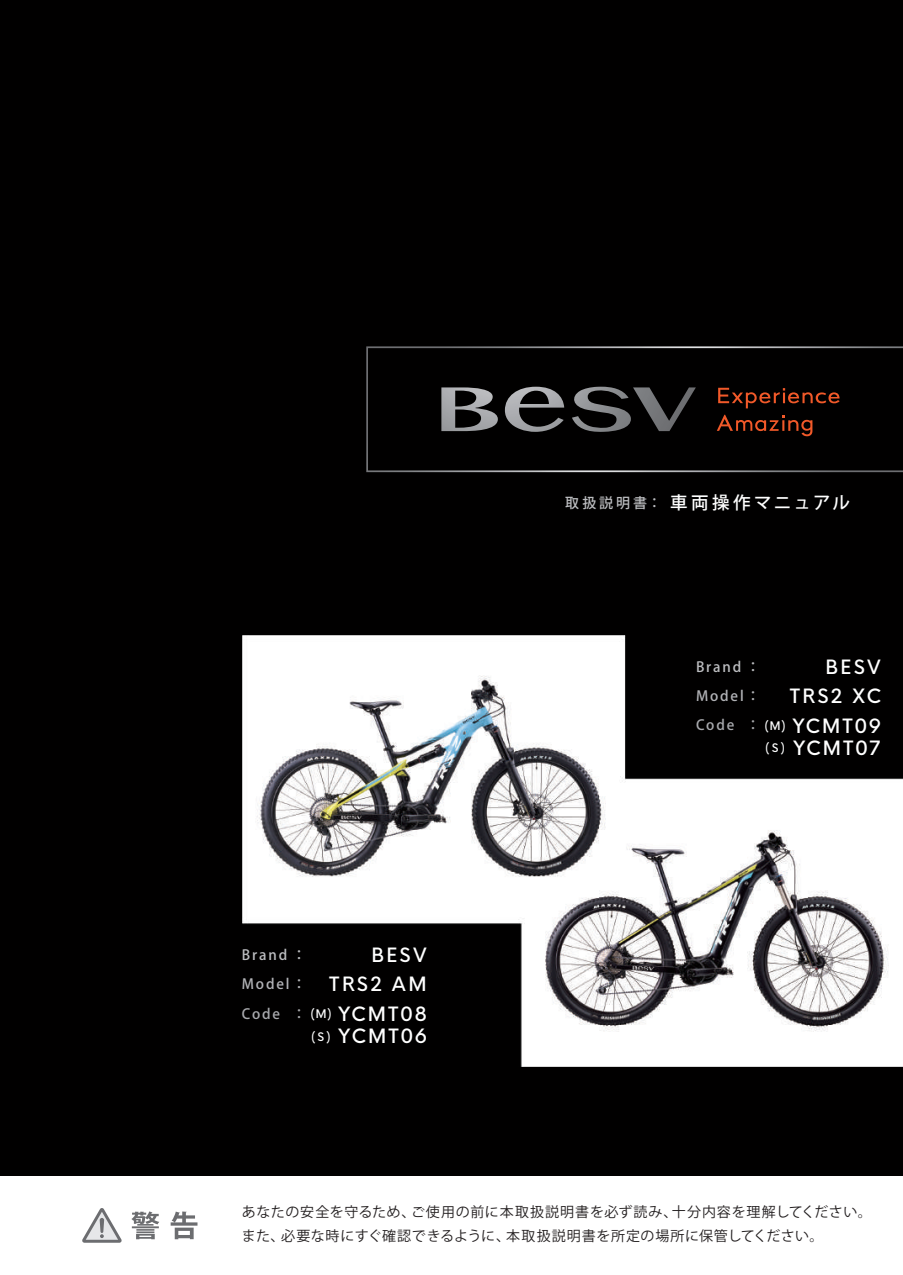
<style>
.page{position:relative;width:903px;height:1275px;background:#fff}
.page>*{position:absolute;margin:0;border:0;box-sizing:border-box;transform-origin:0 0}
.t1{font:500 19.25px/22.8px "HK Nova";letter-spacing:.08em;color:#fff}
.t2{font:500 17.5px "Koz Go Pr 6 N";letter-spacing:.155em;color:#fff}
.t3{font:14px/24.5px "Koz Go Pr 6 N";letter-spacing:.05em;color:#231f20}
.t4{font:500 14px "Koz Go Pr 6 N";letter-spacing:.135em;color:#b2b3b7}
.t5{font:500 14px "Koz Go Pr 6 N";letter-spacing:.13em;color:#bcbdc0}
.t6{font:500 14px "Koz Go Pr 6 N";letter-spacing:.135em;color:#a8a9ad}
.t7{font:500 11.55px/22.8px "HK Nova";color:#fff}
.s1{font-size:14px;color:#bcbdc0}
.s2{font-family:"HK Nova";font-size:19.25px;color:#fff}
</style>
<div class="page">
<svg style="left:82px;top:1208px;width:40px;height:35px"></svg>
<svg style="left:131px;top:1211px;width:28px;height:28px"></svg>
<svg style="left:171px;top:1211px;width:26px;height:28px"></svg>
<div style="left:0;top:0;width:903px;height:1176px;background:#010000"></div>
<svg style="left:366px;top:346px;width:537px;height:126px"></svg>
<img style="left:242px;top:635px;width:661px;height:432px">
<p class="t2" style="left:565px;top:493px;width:286px"><span class="s1">取扱説明書：</span> 車両操作マニュアル</p>
<p class="t5" style="left:696px;top:659px;width:66px">Brand ：</p>
<h1 class="t1" style="left:825px;top:653px;width:57px">BESV</h1>
<p class="t4" style="left:696px;top:688px;width:66px">Model：</p>
<h1 class="t1" style="left:789px;top:683px;width:93px">TRS2 XC</h1>
<p class="t5" style="left:242px;top:947px;width:66px">Brand ：</p>
<h1 class="t1" style="left:371px;top:941px;width:57px">BESV</h1>
<p class="t4" style="left:242px;top:976px;width:187px">Model： <span class="s2">TRS2 AM</span></p>
<p class="t6" style="left:242px;top:1005px;width:66px">Code ：</p>
<h1 class="t1" style="left:338px;top:1000px;width:91px">YCMT08<br>YCMT06</h1>
<p class="t7" style="left:311px;top:1001px;width:22px">(M) (S)</p>
<p class="t6" style="left:696px;top:717px;width:66px">Code ：</p>
<h1 class="t1" style="left:792px;top:712px;width:91px">YCMT09<br>YCMT07</h1>
<p class="t7" style="left:765px;top:713px;width:22px">(M) (S)</p>
<p class="t3" style="left:242px;top:1200px;width:631px">あなたの安全を守るため、ご使用の前に本取扱説明書を必ず読み、十分内容を理解してください。また、必要な時にすぐ確認できるように、本取扱説明書を所定の場所に保管してください。</p>
</div>
